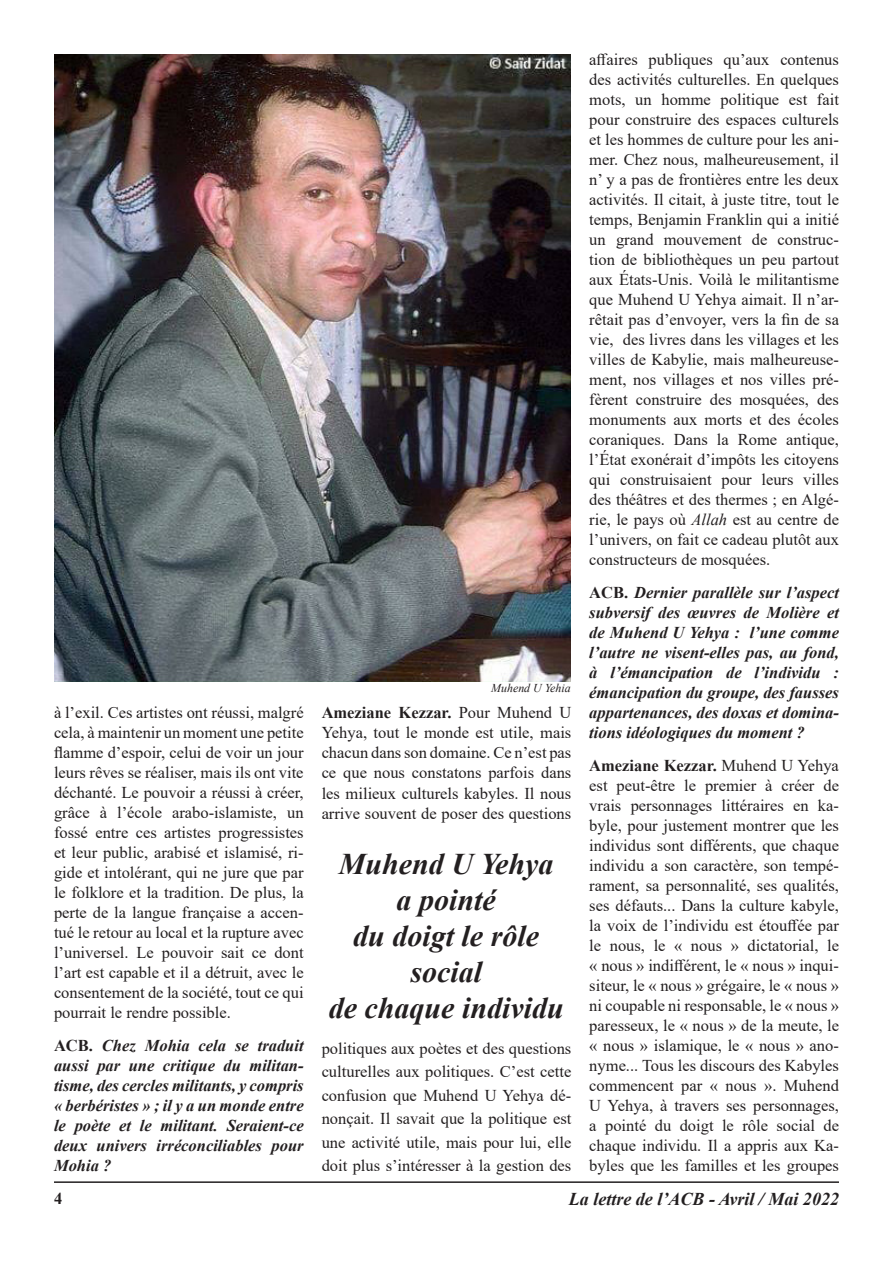
<style>
.page{position:relative;width:893px;height:1263px;background:#fff}
.page>*{position:absolute;margin:0;border:0;box-sizing:border-box;transform-origin:0 0}
.Citations{font:italic 700 30px/36px "Times New Roman";color:#231f20;text-align:center}
.t1{font:italic 700 18px "Times New Roman";color:#231f20}
.Citations-2{font:16.5px/20px "Times New Roman";color:#231f20;text-align:justify}
.Citations-3{font:italic 700 16.5px/20px "Times New Roman";color:#231f20;text-align:justify}
.t2{font:700 16.5px "Times New Roman";color:#231f20}
.Style_de_paragraphe{font:italic 12px "Times New Roman";color:#231f20}
.s1{font-style:normal}
.s2{font-weight:700}
.s3{font-style:italic}
</style>
<div class="page">
<hr style="left:54px;top:1181px;width:785px;height:2px;background:#231f20">
<img style="left:54px;top:54px;width:517px;height:627px">
<p class="Citations-2" style="left:54px;top:702px;width:251px">à l’exil. Ces artistes ont réussi, malgré cela, à maintenir un moment une petite flamme d’espoir, celui de voir un jour leurs rêves se réaliser, mais ils ont vite déchanté. Le pouvoir a réussi à créer, grâce à l’école arabo-islamiste, un fossé entre ces artistes progressistes et leur public, arabisé et islamisé, ri&shy;gide et intolérant, qui ne jure que par le folklore et la tradition. De plus, la perte de la langue française a accen&shy;tué le retour au local et la rupture avec l’universel. Le pouvoir sait ce dont l’art est capable et il a détruit, avec le consentement de la société, tout ce qui pourrait le rendre possible.</p>
<p class="Citations-3" style="left:54px;top:1035px;width:251px"><span class="s1">ACB.</span> Chez Mohia cela se traduit aussi par une critique du militan&shy;tisme, des cercles militants, y compris « berbéristes » ; il y a un monde entre le poète et le militant. Seraient-ce deux univers irréconciliables pour Mohia ?</p>
<p class="Style_de_paragraphe" style="left:491px;top:679px;width:81px">Muhend U Yehia</p>
<p class="Citations-2" style="left:322px;top:702px;width:251px"><span class="s2">Ameziane Kezzar.</span> Pour Muhend U Yehya, tout le monde est utile, mais chacun dans son domaine. Ce n’est pas ce que nous constatons parfois dans les milieux culturels kabyles. Il nous arrive souvent de poser des questions</p>
<p class="Citations" style="left:339px;top:845px;width:216px">Muhend U Yehya</p>
<p class="Citations" style="left:397px;top:881px;width:101px">a pointé</p>
<p class="Citations" style="left:353px;top:917px;width:187px">du doigt le rôle social</p>
<p class="Citations" style="left:329px;top:989px;width:237px">de chaque individu</p>
<p class="Citations-2" style="left:322px;top:1036px;width:251px;line-height:23.4px">politiques aux poètes et des questions culturelles aux politiques. C’est cette confusion que Muhend U Yehya dé&shy;nonçait. Il savait que la politique est une activité utile, mais pour lui, elle doit plus s’intéresser à la gestion des</p>
<p class="Citations-2" style="left:589px;top:49px;width:251px">affaires publiques qu’aux contenus des activités culturelles. En quelques mots, un homme politique est fait pour construire des espaces culturels et les hommes de culture pour les ani&shy;mer. Chez nous, malheureusement, il n’ y a pas de frontières entre les deux activités. Il citait, à juste titre, tout le temps, Benjamin Franklin qui a initié un grand mouvement de construc&shy;tion de bibliothèques un peu partout aux États-Unis. Voilà le militantisme que Muhend U Yehya aimait. Il n’ar&shy;rêtait pas d’envoyer, vers la fin de sa vie, des livres dans les villages et les villes de Kabylie, mais malheureuse&shy;ment, nos villages et nos villes pré&shy;fèrent construire des mosquées, des monuments aux morts et des écoles coraniques. Dans la Rome antique, l’État exonérait d’impôts les citoyens qui construisaient pour leurs villes des théâtres et des thermes ; en Algé&shy;rie, le pays où <span class="s3">Allah</span> est au centre de l’univers, on fait ce cadeau plutôt aux constructeurs de mosquées.</p>
<p class="Citations-3" style="left:589px;top:582px;width:251px"><span class="s1">ACB.</span> Dernier parallèle sur l’aspect subversif des œuvres de Molière et de Muhend U Yehya : l’une comme l’autre ne visent-elles pas, au fond, à l’émancipation de l’individu : émancipation du groupe, des fausses appartenances, des doxas et domina&shy;tions idéologiques du moment ?</p>
<p class="Citations-2" style="left:589px;top:755px;width:251px"><span class="s2">Ameziane Kezzar.</span> Muhend U Yehya est peut-être le premier à créer de vrais personnages littéraires en ka&shy;byle, pour justement montrer que les individus sont différents, que chaque individu a son caractère, son tempé&shy;rament, sa personnalité, ses qualités, ses défauts... Dans la culture kabyle, la voix de l’individu est étouffée par le nous, le « nous » dictatorial, le « nous » indifférent, le « nous » inqui&shy;siteur, le « nous » grégaire, le « nous » ni coupable ni responsable, le « nous » paresseux, le « nous » de la meute, le « nous » islamique, le « nous » ano&shy;nyme... Tous les discours des Kabyles commencent par « nous ». Muhend U Yehya, à travers ses personnages, a pointé du doigt le rôle social de chaque individu. Il a appris aux Ka&shy;byles que les familles et les groupes</p>
<p class="t2" style="left:54px;top:1186px;width:10px">4</p>
<p class="t1" style="left:569px;top:1186px;width:271px">La lettre de l’ACB - Avril / Mai 2022</p>
</div>
